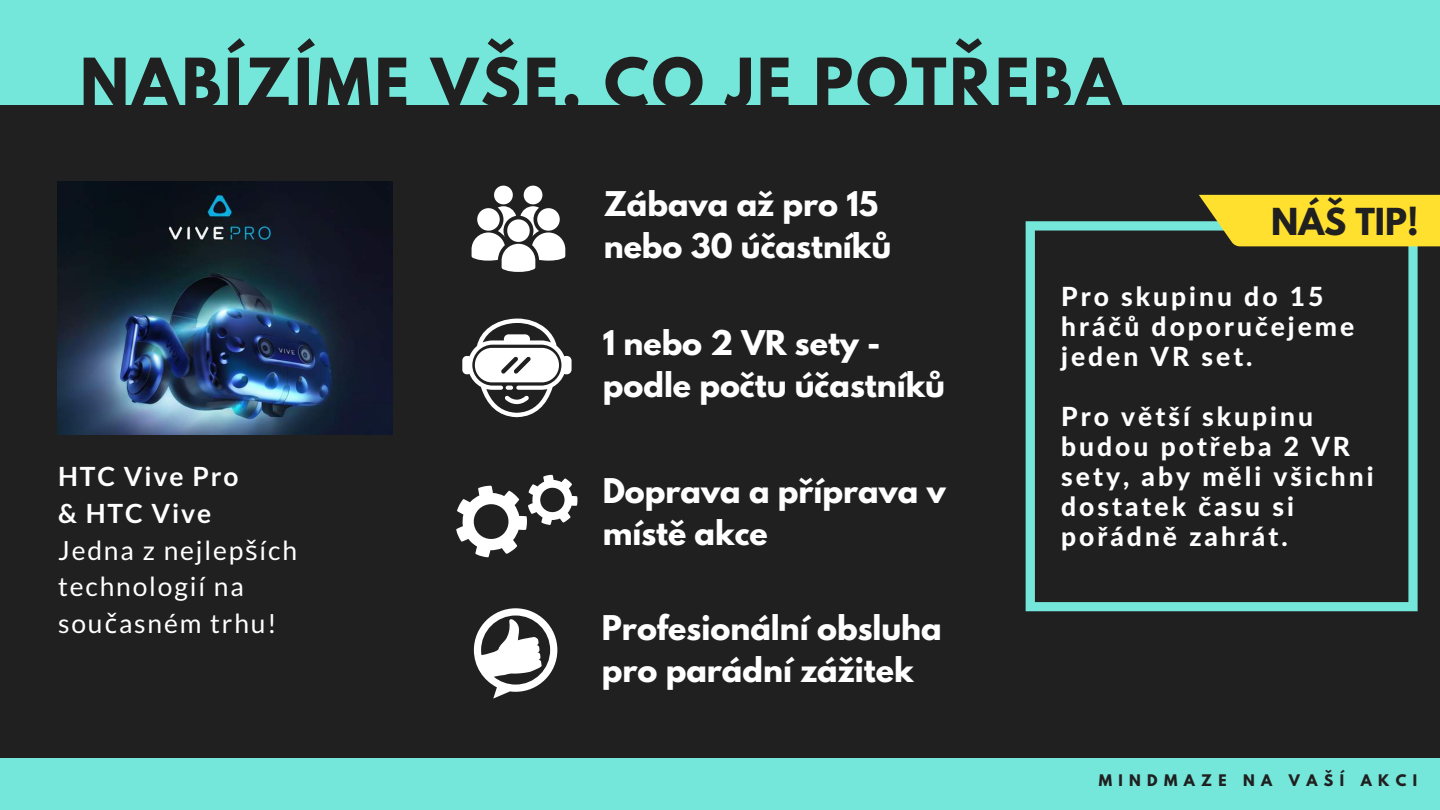
<style>
.page{position:relative;width:1440px;height:810px;background:#75e6da}
.page>*{position:absolute;margin:0;border:0;box-sizing:border-box;transform-origin:0 0}
.t1{font:700 59.4px "League Spartan";letter-spacing:.05em;color:#202020}
.t2{font:700 32.9px "League Spartan";color:#202020}
.t3{font:700 30.2px/42px "League Spartan";color:#fff}
.t4{font:800 26.4px/30px "Lato Latin";letter-spacing:.115em;color:#fff}
.t5{font:26.4px/36.8px "Lato";letter-spacing:.07em;color:#fff}
.t6{font:700 14.1px "League Spartan";letter-spacing:.45em;color:#202020}
.s1{font-weight:700}
.s2{font-family:"Noto Sans"}
</style>
<div class="page">
<div style="left:0;top:105px;width:1440px;height:653px;background:#202020"></div>
<svg style="left:462px;top:319px;width:110px;height:98px"></svg>
<svg style="left:474px;top:608px;width:83px;height:91px"></svg>
<svg style="left:456px;top:475px;width:121px;height:82px"></svg>
<svg style="left:472px;top:186px;width:93px;height:86px"></svg>
<img style="left:58px;top:182px;width:334px;height:253px">
<svg style="left:1026px;top:221px;width:392px;height:390px"></svg>
<svg style="left:1199px;top:195px;width:241px;height:51px;background:#efd530"></svg>
<h1 class="t1" style="left:80px;top:53px;width:1043px">NABÍZÍME VŠE, CO JE POTŘEBA</h1>
<p class="t3" style="left:604px;top:187px;width:289px">Zábava až pro 15 nebo 30 účastníků</p>
<p class="t2" style="left:1271px;top:205px;width:149px">NÁŠ TIP!</p>
<p class="t5" style="left:58px;top:457px;width:241px"><span class="s1">HTC Vive Pro<br>&amp; HTC Vive<br></span>Jedna z nejlep<span class="s2">š</span>ích technologií na sou<span class="s2">č</span>asném trhu!</p>
<p class="t3" style="left:603px;top:325px;width:344px">1 nebo 2 VR sety - podle počtu účastníků</p>
<p class="t3" style="left:603px;top:474px;width:345px">Doprava a příprava v místě akce</p>
<p class="t3" style="left:602px;top:610px;width:342px">Profesionální obsluha pro parádní zážitek</p>
<p class="t4" style="left:1061px;top:283px;width:295px">Pro skupinu do 15 hráčů doporučejeme jeden VR set.</p>
<p class="t4" style="left:1061px;top:403px;width:314px">Pro větší skupinu budou potřeba 2 VR sety, aby měli všichni dostatek času si pořádně zahrát.</p>
<p class="t6" style="left:1099px;top:774px;width:320px">MINDMAZE NA VAŠÍ AKCI</p>
</div>
